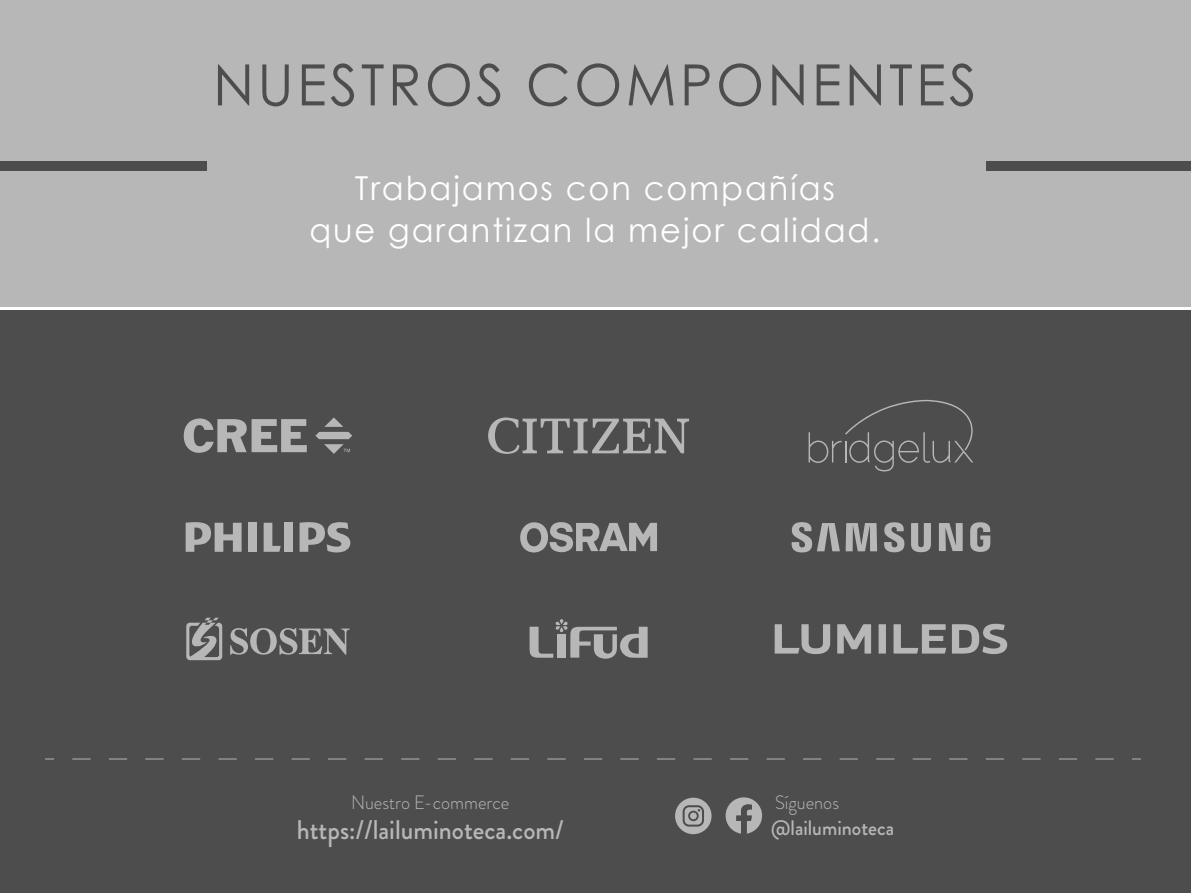
<style>
.page{position:relative;width:1191px;height:893px;background:#fff}
.page>*{position:absolute;margin:0;border:0;box-sizing:border-box;transform-origin:0 0}
.t1{font:57px "Century Gothic";letter-spacing:.06em;color:#4d4d4d}
.t2{font:33px/42px "Century Gothic";letter-spacing:.06em;color:#fff;text-align:center}
.t3{font:500 27px "Brandon Grotesque";color:#b7b7b7;scale:.95 1}
.t4{font:500 21px "Brandon Grotesque";color:#b7b7b7;scale:.95 1}
.t5{font:300 19.35px "Brandon Grotesque";color:#b7b7b7;scale:.95 1}
</style>
<div class="page">
<div style="left:0;top:0;width:1191px;height:306px;background:#b7b7b7"></div>
<div style="left:0;top:311px;width:1191px;height:582px;background:#4d4d4d"></div>
<svg style="left:970px;top:522px;width:20px;height:30px"></svg>
<svg style="left:939px;top:523px;width:23px;height:28px"></svg>
<svg style="left:911px;top:523px;width:20px;height:29px"></svg>
<svg style="left:791px;top:522px;width:86px;height:30px"></svg>
<svg style="left:884px;top:522px;width:20px;height:30px"></svg>
<div style="left:248px;top:523px;width:9px;height:29px;background:#b7b7b7"></div>
<div style="left:284px;top:523px;width:9px;height:29px;background:#b7b7b7"></div>
<svg style="left:186px;top:522px;width:56px;height:30px"></svg>
<svg style="left:264px;top:523px;width:17px;height:29px"></svg>
<svg style="left:299px;top:522px;width:51px;height:30px"></svg>
<svg style="left:520px;top:522px;width:137px;height:30px"></svg>
<svg style="left:184px;top:417px;width:168px;height:37px"></svg>
<svg style="left:488px;top:417px;width:201px;height:37px"></svg>
<svg style="left:808px;top:400px;width:165px;height:71px"></svg>
<svg style="left:837px;top:624px;width:34px;height:30px"></svg>
<svg style="left:952px;top:624px;width:55px;height:30px"></svg>
<svg style="left:893px;top:624px;width:53px;height:30px"></svg>
<svg style="left:774px;top:624px;width:56px;height:30px"></svg>
<svg style="left:878px;top:624px;width:8px;height:30px"></svg>
<svg style="left:529px;top:619px;width:118px;height:40px"></svg>
<svg style="left:186px;top:618px;width:36px;height:42px"></svg>
<svg style="left:230px;top:628px;width:120px;height:27px"></svg>
<svg style="left:72px;top:759px;width:1042px;height:1px"></svg>
<div style="left:985px;top:162px;width:206px;height:9px;background:#4d4d4d"></div>
<div style="left:0;top:162px;width:207px;height:9px;background:#4d4d4d"></div>
<div style="left:675px;top:798px;width:36px;height:36px;background:#b7b7b7;border-radius:50%"></div>
<svg style="left:682px;top:805px;width:22px;height:22px"></svg>
<svg style="left:725px;top:797px;width:37px;height:37px"></svg>
<h1 class="t1" style="left:213px;top:45px;width:765px">NUESTROS COMPONENTES</h1>
<p class="t2" style="left:309px;top:166px;width:572px">Trabajamos con compañías<br>que garantizan la mejor calidad.</p>
<p class="t5" style="left:351px;top:789px;width:168px">Nuestro E-commerce</p>
<p class="t3" style="left:297px;top:811px;width:282px">https://lailuminoteca.com/</p>
<p class="t4" style="left:771px;top:814px;width:131px">@lailuminoteca</p>
<p class="t5" style="left:775px;top:789px;width:69px">Síguenos</p>
</div>
